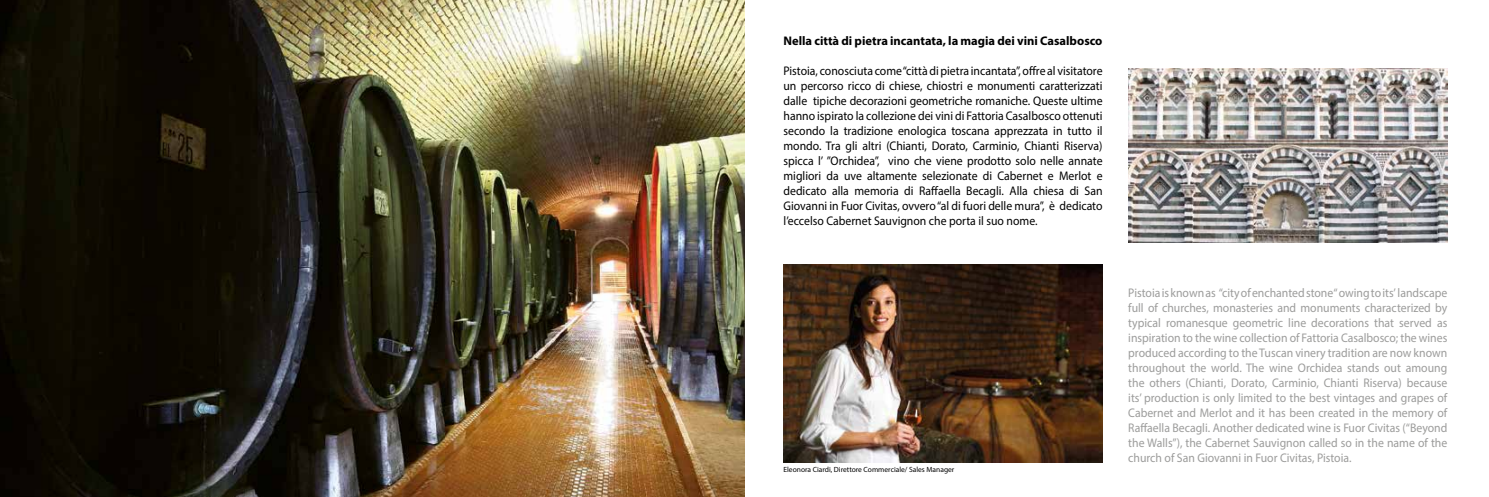
<style>
.page{position:relative;width:1489px;height:497px;background:#fff}
.page>*{position:absolute;margin:0;border:0;box-sizing:border-box;transform-origin:0 0}
.t1{font:12.5px/15px "Myriad Pro";color:#9c9c9b;text-align:justify;scale:.94 1}
.t2{font:12.5px/15px "Myriad Pro";color:#000;text-align:justify;scale:.94 1}
.t3{font:700 12.5px "Myriad Pro";color:#000}
.t4{font:7.5px "Myriad Pro";color:#000}
</style>
<div class="page">
<img style="left:0;top:0;width:744px;height:496px">
<img style="left:1128px;top:68px;width:319px;height:174px">
<img style="left:783px;top:264px;width:319px;height:198px">
<p class="t3" style="left:783px;top:32px;width:320px">Nella città di pietra incantata, la magia dei vini Casalbosco</p>
<p class="t2" style="left:783px;top:63px;width:341px">Pistoia, conosciuta come “città di pietra incantata”, offre al visitatore un percorso ricco di chiese, chiostri e monumenti caratterizzati dalle tipiche decorazioni geometriche romaniche. Queste ultime hanno ispirato la collezione dei vini di Fattoria Casalbosco ottenuti secondo la tradizione enologica toscana apprezzata in tutto il mondo. Tra gli altri (Chianti, Dorato, Carminio, Chianti Riserva) spicca l’ ”Orchidea”, vino che viene prodotto solo nelle annate migliori da uve altamente selezionate di Cabernet e Merlot e dedicato alla memoria di Raffaella Becagli. Alla chiesa di San Giovanni in Fuor Civitas, ovvero “al di fuori delle mura”, è dedicato l’eccelso Cabernet Sauvignon che porta il suo nome.</p>
<p class="t4" style="left:783px;top:464px;width:172px">Eleonora Ciardi, Direttore Commerciale/ Sales Manager</p>
<p class="t1" style="left:1128px;top:284px;width:341px">Pistoia is known as “city of enchanted stone“ owing to its’ landscape full of churches, monasteries and monuments characterized by typical romanesque geometric line decorations that served as inspiration to the wine collection of Fattoria Casalbosco; the wines produced according to the Tuscan vinery tradition are now known throughout the world. The wine Orchidea stands out amoung the others (Chianti, Dorato, Carminio, Chianti Riserva) because its’ production is only limited to the best vintages and grapes of Cabernet and Merlot and it has been created in the memory of Raffaella Becagli. Another dedicated wine is Fuor Civitas (“Beyond the Walls”), the Cabernet Sauvignon called so in the name of the church of San Giovanni in Fuor Civitas, Pistoia.</p>
</div>
